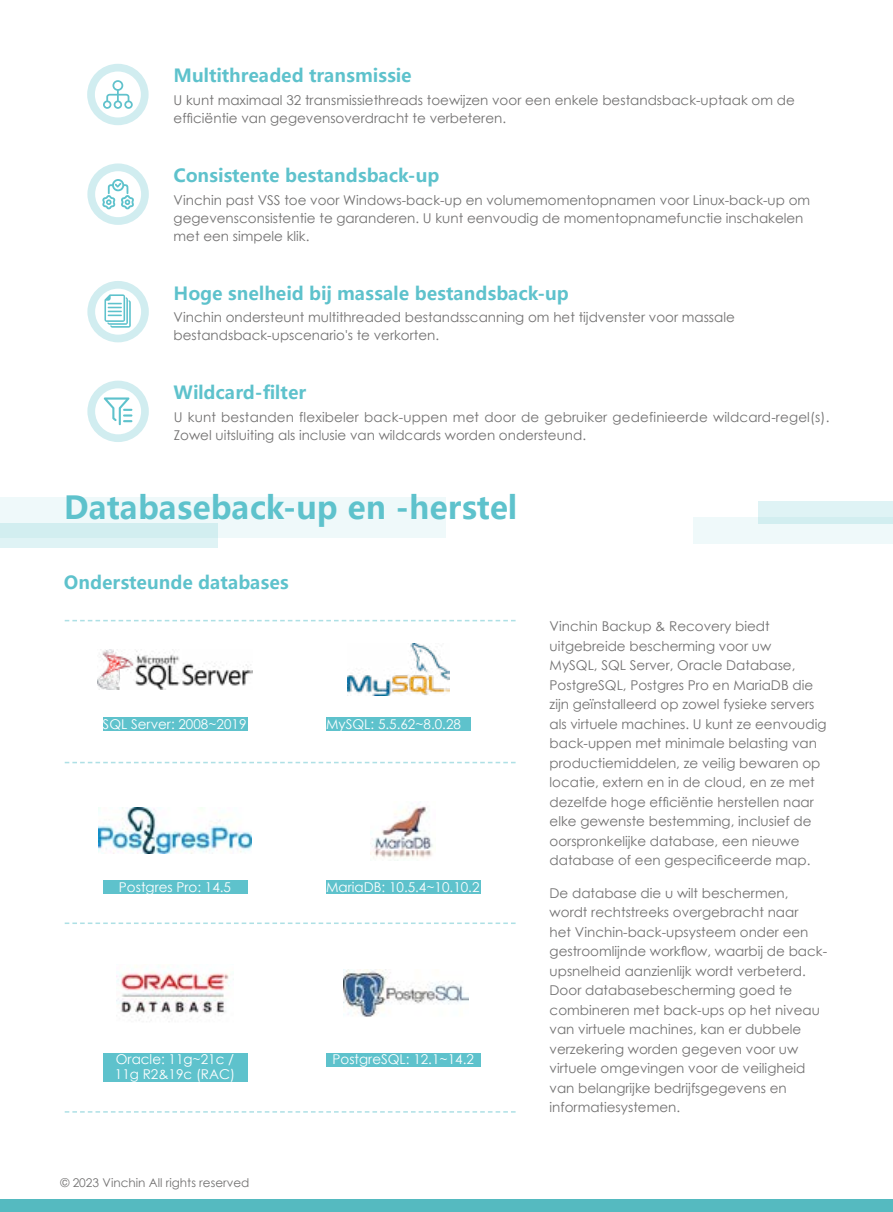
<style>
.page{position:relative;width:893px;height:1212px;background:#fff}
.page>*{position:absolute;margin:0;border:0;box-sizing:border-box;transform-origin:0 0}
.t1{font:700 31.5px "Microsoft Ya Hei UI";color:#5ec2cc}
.t2{font:700 18px "Microsoft Ya Hei UI";color:#5ec2cc}
.t3{font:13.5px/19.5px "Century Gothic";color:#727171}
.t4{font:13.5px/15px "Century Gothic";color:#fff}
.t5{font:12px "Century Gothic";color:#727171}
</style>
<div class="page">
<div style="left:0;top:1200px;width:893px;height:12px;background:#55bac0"></div>
<svg style="left:87px;top:64px;width:62px;height:61px"></svg>
<svg style="left:87px;top:163px;width:62px;height:62px"></svg>
<svg style="left:87px;top:281px;width:62px;height:61px"></svg>
<svg style="left:87px;top:381px;width:62px;height:61px"></svg>
<div style="left:693px;top:518px;width:200px;height:26px;background:#eff9fa"></div>
<div style="left:0;top:497px;width:445px;height:41px;background:#eff9fa"></div>
<div style="left:759px;top:501px;width:134px;height:22px;background:linear-gradient(to right,#dbf2f4,#dbf1f3)"></div>
<div style="left:0;top:523px;width:218px;height:25px;background:linear-gradient(to right,#d7f0f2,#d7f0f2)"></div>
<svg style="left:65px;top:620px;width:451px;height:1px"></svg>
<svg style="left:65px;top:762px;width:451px;height:1px"></svg>
<svg style="left:65px;top:922px;width:451px;height:2px"></svg>
<svg style="left:65px;top:1111px;width:451px;height:2px"></svg>
<img style="left:348px;top:643px;width:101px;height:53px">
<img style="left:371px;top:806px;width:62px;height:52px">
<img style="left:116px;top:966px;width:118px;height:55px">
<img style="left:343px;top:969px;width:126px;height:48px">
<img style="left:98px;top:650px;width:154px;height:39px">
<div style="left:103px;top:717px;width:144px;height:14px;background:#5ec2cc"></div>
<div style="left:103px;top:880px;width:144px;height:13px;background:#5ec2cc"></div>
<div style="left:103px;top:1053px;width:144px;height:28px;background:#5ec2cc"></div>
<div style="left:326px;top:717px;width:145px;height:14px;background:#5ec2cc"></div>
<div style="left:326px;top:880px;width:154px;height:13px;background:#5ec2cc"></div>
<div style="left:326px;top:1053px;width:154px;height:13px;background:#5ec2cc"></div>
<img style="left:98px;top:807px;width:154px;height:46px">
<h2 class="t2" style="left:174px;top:63px;width:240px">Multithreaded transmissie</h2>
<p class="t3" style="left:174px;top:91px;width:623px;line-height:18px">U kunt maximaal 32 transmissiethreads toewijzen voor een enkele bestandsback-uptaak om de efficiëntie van gegevensoverdracht te verbeteren.</p>
<h2 class="t2" style="left:174px;top:163px;width:267px">Consistente bestandsback-up</h2>
<p class="t3" style="left:174px;top:191px;width:638px;line-height:18px">Vinchin past VSS toe voor Windows-back-up en volumemomentopnamen voor Linux-back-up om gegevensconsistentie te garanderen U. kunt eenvoudig de momentopnamefunctie inschakelen met een simpele klik.</p>
<h2 class="t2" style="left:174px;top:281px;width:397px">Hoge snelheid bij massale bestandsback-up</h2>
<p class="t3" style="left:174px;top:308px;width:563px;line-height:18px">Vinchin ondersteunt multithreaded bestandsscanning om het tijdvenster voor massale bestandsback-upscenario s' te verkorten.</p>
<h2 class="t2" style="left:174px;top:380px;width:134px">Wildcard-filter</h2>
<p class="t3" style="left:174px;top:408px;width:657px;line-height:18px">U kunt bestanden flexibeler back-uppen met door de gebruiker gedefinieerde wildcard-regel .(s(<br>Zowel uitsluiting als inclusie van wildcards worden ondersteund.</p>
<h1 class="t1" style="left:64px;top:485px;width:455px">Databaseback-up en -herstel</h1>
<h2 class="t2" style="left:64px;top:570px;width:227px">Ondersteunde databases</h2>
<p class="t4" style="left:103px;top:716px;width:145px">SQL Server: 2008~2019</p>
<p class="t4" style="left:326px;top:716px;width:136px">MySQL: 5.5.62~8.0.28</p>
<p class="t4" style="left:119px;top:879px;width:114px">Postgres Pro: 14.5</p>
<p class="t4" style="left:326px;top:879px;width:155px">MariaDB: 10.5.4~10.10.2</p>
<p class="t4" style="left:115px;top:1052px;width:122px">Oracle: 11g~21c /<br>11g R &amp;2 19c (RAC(</p>
<p class="t5" style="left:60px;top:1174px;width:191px">© 2023 Vinchin All rights reserved</p>
<p class="t4" style="left:333px;top:1052px;width:143px">PostgreSQL: 12.1~14.2</p>
<p class="t3" style="left:550px;top:617px;width:278px">Vinchin Backup &amp; Recovery biedt uitgebreide bescherming voor uw<br>MySQL, SQL Server, Oracle Database, PostgreSQL, Postgres Pro en MariaDB die zijn geïnstalleerd op zowel fysieke servers als virtuele machines U. kunt ze eenvoudig back-uppen met minimale belasting van productiemiddelen, ze veilig bewaren op locatie, extern en in de cloud, en ze met dezelfde hoge efficiëntie herstellen naar elke gewenste bestemming, inclusief de oorspronkelijke database, een nieuwe database of een gespecificeerde map.</p>
<p class="t3" style="left:550px;top:883px;width:260px">De database die u wilt beschermen, wordt rechtstreeks overgebracht naar het Vinchin-back-upsysteem onder een</p>
<p class="t3" style="left:550px;top:961px;width:258px">upsnelheid aanzienlijk wordt verbeterd.</p>
<p class="t3" style="left:550px;top:941px;width:279px">gestroomlijnde workflow, waarbij de back-</p>
<p class="t3" style="left:550px;top:980px;width:272px">Door databasebescherming goed te combineren met back-ups op het niveau van virtuele machines, kan er dubbele verzekering worden gegeven voor uw virtuele omgevingen voor de veiligheid van belangrijke bedrijfsgegevens en informatiesystemen.</p>
</div>
